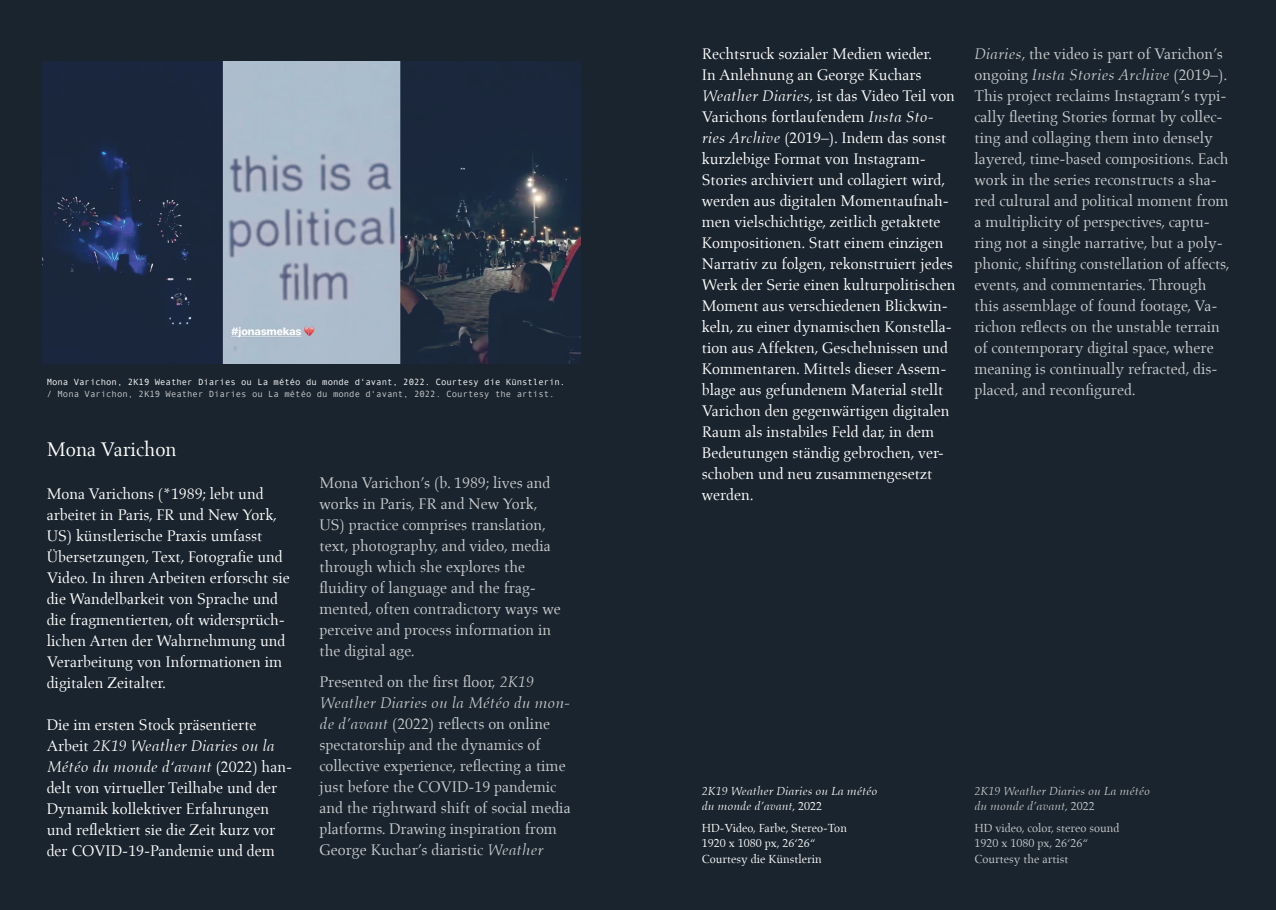
<style>
.page{position:relative;width:1276px;height:910px;background:#1a242e}
.page>*{position:absolute;margin:0;border:0;box-sizing:border-box;transform-origin:0 0}
.t1{font:20.25px "Aldus LT Std";color:#fff}
.t2{font:15.75px/21px "Aldus LT Std";color:#fff}
.t3{font:15.75px/21px "Aldus LT Std";color:#c9ccce}
.t4{font:12px/15.8px "Aldus LT Std";color:#fff}
.t5{font:12px/15.8px "Aldus LT Std";color:#c9ccce}
.t6{font:italic 12px/15px "Aldus LT Std";color:#fff}
.t7{font:italic 12px/15px "Aldus LT Std";color:#c9ccce}
.t8{font:9px "Andale Mono";color:#fff}
.t9{font:9px "Andale Mono";color:#c9ccce}
.s1{font-style:italic}
.s2{font-style:normal}
</style>
<div class="page">
<img style="left:42px;top:62px;width:538px;height:302px">
<p class="t8" style="left:47px;top:376px;width:520px">Mona Varichon, 2K19 Weather Diaries ou La météo du monde d‘avant, 2022. Courtesy die Künstlerin.</p>
<p class="t9" style="left:47px;top:388px;width:509px">/ Mona Varichon, 2K19 Weather Diaries ou La météo du monde d‘avant, 2022. Courtesy the artist.</p>
<p class="t1" style="left:47px;top:438px;width:131px">Mona Varichon</p>
<p class="t2" style="left:47px;top:483px;width:244px">Mona Varichons (*1989; lebt und arbeitet in Paris, FR und New York, US) künstlerische Praxis umfasst Übersetzungen, Text, Fotografie und Video. In ihren Arbeiten erforscht sie die Wandelbarkeit von Sprache und die fragmentierten, oft widersprüch&shy;lichen Arten der Wahrnehmung und Verarbeitung von Informationen im digitalen Zeitalter.</p>
<p class="t2" style="left:47px;top:714px;width:247px">Die im ersten Stock präsentierte Arbeit <span class="s1">2K19 Weather Diaries ou la Météo du monde d‘avant</span> (2022) han&shy;delt von virtueller Teilhabe und der Dynamik kollektiver Erfahrungen und reflektiert sie die Zeit kurz vor der COVID-19-Pandemie und dem</p>
<p class="t3" style="left:319px;top:472px;width:243px">Mona Varichon’s (b. 1989; lives and works in Paris, FR and New York,<br>US) practice comprises translation, text, photography, and video, media through which she explores the fluidity of language and the frag&shy;mented, often contradictory ways we perceive and process information in the digital age.</p>
<p class="t3" style="left:319px;top:672px;width:253px">Presented on the first floor, <span class="s1">2K19<br>Weather Diaries ou la Météo du mon&shy;de d’avant</span> (2022) reflects on online spectatorship and the dynamics of collective experience, reflecting a time just before the COVID-19 pandemic and the rightward shift of social media platforms. Drawing inspiration from George Kuchar’s diaristic <span class="s1">Weather</span></p>
<p class="t2" style="left:702px;top:43px;width:255px">Rechtsruck sozialer Medien wieder.<br>In Anlehnung an George Kuchars <span class="s1">Weather Diaries</span>, ist das Video Teil von Varichons fortlaufendem <span class="s1">Insta Sto&shy;ries Archive</span> (2019–). Indem das sonst kurzlebige Format von Instagram-Stories archiviert und collagiert wird, werden aus digitalen Momentaufnah&shy;men vielschichtige, zeitlich getaktete Kompositionen. Statt einem einzigen Narrativ zu folgen, rekonstruiert jedes Werk der Serie einen kulturpolitischen Moment aus verschiedenen Blickwin&shy;keln, zu einer dynamischen Konstella&shy;tion aus Affekten, Geschehnissen und Kommentaren. Mittels dieser Assem&shy;blage aus gefundenem Material stellt Varichon den gegenwärtigen digitalen Raum als instabiles Feld dar, in dem Bedeutungen ständig gebrochen, ver&shy;schoben und neu zusammengesetzt werden.</p>
<p class="t3" style="left:974px;top:43px;width:257px"><span class="s1">Diaries</span>, the video is part of Varichon’s ongoing <span class="s1">Insta Stories Archive</span> (2019–).<br>This project reclaims Instagram’s typi&shy;cally fleeting Stories format by collec&shy;ting and collaging them into densely layered, time-based compositions. Each work in the series reconstructs a sha&shy;red cultural and political moment from a multiplicity of perspectives, captu&shy;ring not a single narrative, but a poly&shy;phonic, shifting constellation of affects, events, and commentaries. Through this assemblage of found footage, Va&shy;richon reflects on the unstable terrain of contemporary digital space, where meaning is continually refracted, dis&shy;placed, and reconfigured.</p>
<p class="t6" style="left:702px;top:783px;width:177px">2K19 Weather Diaries ou La météo du monde d’avant, <span class="s2">2022</span></p>
<p class="t4" style="left:702px;top:820px;width:147px">HD-Video, Farbe, Stereo-Ton<br>1920 x 1080 px, 26‘26“<br>Courtesy die Künstlerin</p>
<p class="t7" style="left:974px;top:783px;width:177px">2K19 Weather Diaries ou La météo du monde d’avant, <span class="s2">2022</span></p>
<p class="t5" style="left:974px;top:820px;width:147px">HD video, color, stereo sound<br>1920 x 1080 px, 26‘26“<br>Courtesy the artist</p>
</div>
